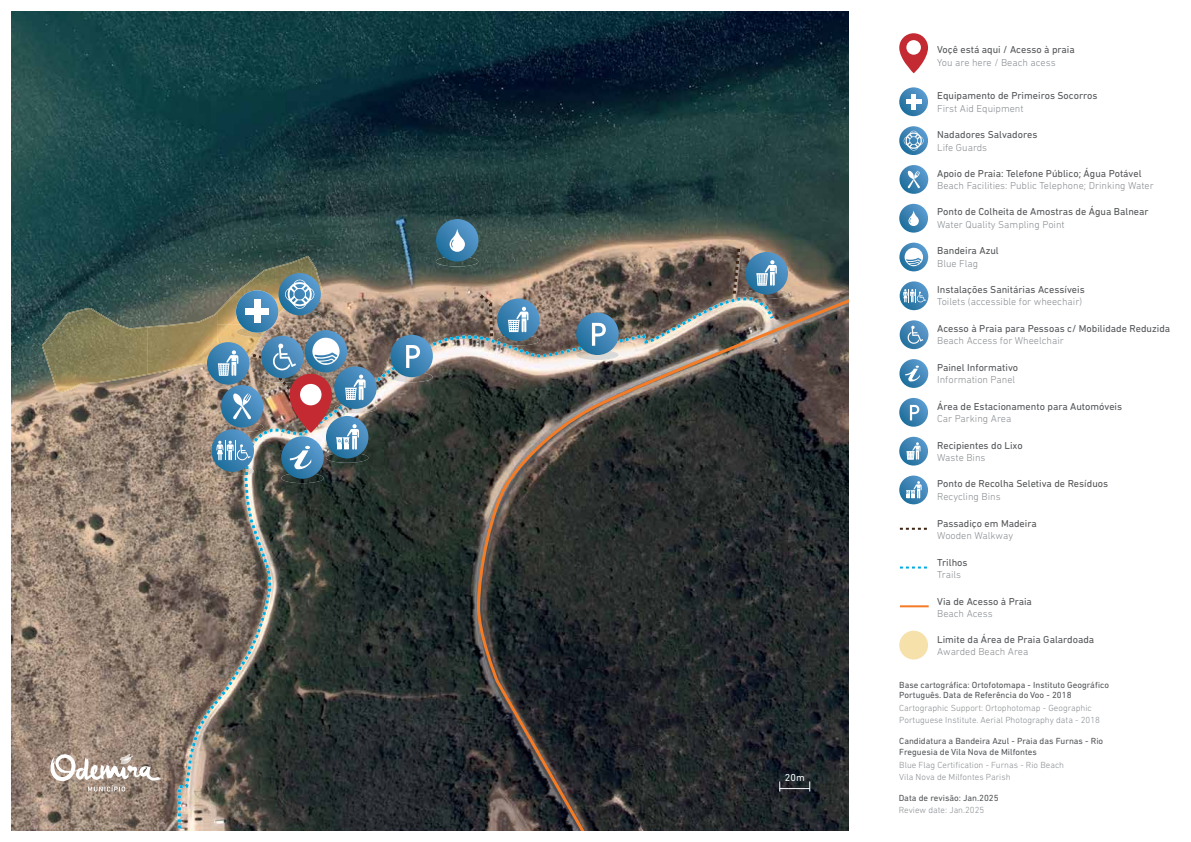
<style>
.page{position:relative;width:1191px;height:842px;background:#fff}
.page>*{position:absolute;margin:0;border:0;box-sizing:border-box;transform-origin:0 0}
.t1{font:10.3px "DIN Next Rounded LT Pro";color:#515457}
.t2{font:300 10.3px "DIN Next Rounded LT Pro";color:#888d91}
.t3{font:10.3px "DIN Next Rounded LT Pro";color:#fff}
.t4{font:9px/10.8px "DIN Next Rounded LT Pro";color:#515457}
.t5{font:300 9px/12.3px "DIN Next Rounded LT Pro";color:#888d91}
</style>
<div class="page">
<svg style="left:900px;top:566px;width:27px;height:2px"></svg>
<svg style="left:899px;top:33px;width:29px;height:41px"></svg>
<div style="left:906px;top:40px;width:15px;height:15px;background:#fff;border-radius:50%"></div>
<svg style="left:899px;top:87px;width:29px;height:29px"></svg>
<hr style="left:911px;top:94px;width:4px;height:16px;background:#fff">
<hr style="left:905px;top:100px;width:16px;height:4px;background:#fff">
<svg style="left:899px;top:126px;width:29px;height:29px"></svg>
<svg style="left:903px;top:131px;width:20px;height:20px"></svg>
<div style="left:899px;top:631px;width:29px;height:28px;background:#f7e1ab;border-radius:50%"></div>
<svg style="left:899px;top:204px;width:29px;height:29px"></svg>
<svg style="left:908px;top:210px;width:11px;height:16px"></svg>
<svg style="left:899px;top:243px;width:29px;height:28px"></svg>
<svg style="left:904px;top:248px;width:19px;height:18px"></svg>
<svg style="left:899px;top:359px;width:29px;height:29px"></svg>
<svg style="left:905px;top:366px;width:14px;height:15px"></svg>
<svg style="left:899px;top:398px;width:29px;height:29px"></svg>
<svg style="left:910px;top:405px;width:9px;height:15px"></svg>
<svg style="left:899px;top:437px;width:29px;height:29px"></svg>
<svg style="left:906px;top:442px;width:14px;height:18px"></svg>
<svg style="left:900px;top:528px;width:27px;height:2px"></svg>
<hr style="left:900px;top:605px;width:28px;height:2px;background:#f47c27">
<svg style="left:899px;top:476px;width:29px;height:28px"></svg>
<svg style="left:906px;top:481px;width:15px;height:18px"></svg>
<svg style="left:899px;top:281px;width:29px;height:29px"></svg>
<svg style="left:903px;top:289px;width:23px;height:13px"></svg>
<svg style="left:899px;top:320px;width:29px;height:29px"></svg>
<svg style="left:907px;top:326px;width:16px;height:18px"></svg>
<svg style="left:899px;top:165px;width:29px;height:29px"></svg>
<svg style="left:907px;top:171px;width:13px;height:17px"></svg>
<img style="left:11px;top:11px;width:838px;height:820px">
<img style="left:43px;top:309px;width:105px;height:83px">
<img style="left:218px;top:256px;width:105px;height:24px">
<img style="left:58px;top:308px;width:120px;height:16px">
<img style="left:42px;top:324px;width:35px;height:69px">
<img style="left:112px;top:324px;width:66px;height:57px">
<img style="left:77px;top:380px;width:35px;height:7px">
<img style="left:436px;top:256px;width:42px;height:11px">
<svg style="left:436px;top:219px;width:42px;height:43px"></svg>
<svg style="left:449px;top:229px;width:16px;height:23px"></svg>
<svg style="left:50px;top:754px;width:113px;height:37px"></svg>
<svg style="left:278px;top:273px;width:43px;height:42px"></svg>
<svg style="left:178px;top:297px;width:300px;height:534px;background:#494a44"></svg>
<svg style="left:730px;top:246px;width:12px;height:50px"></svg>
<img style="left:390px;top:372px;width:43px;height:10px">
<svg style="left:390px;top:335px;width:43px;height:42px"></svg>
<svg style="left:406px;top:345px;width:14px;height:23px"></svg>
<img style="left:745px;top:289px;width:43px;height:7px">
<svg style="left:745px;top:252px;width:43px;height:42px"></svg>
<svg style="left:756px;top:260px;width:21px;height:26px"></svg>
<svg style="left:474px;top:290px;width:54px;height:55px"></svg>
<img style="left:207px;top:379px;width:9px;height:10px">
<svg style="left:207px;top:342px;width:42px;height:43px"></svg>
<img style="left:365px;top:453px;width:3px;height:10px">
<div style="left:326px;top:416px;width:42px;height:42px;background:#4f90c3;border-radius:21px"></div>
<img style="left:365px;top:403px;width:12px;height:10px">
<svg style="left:334px;top:366px;width:43px;height:43px"></svg>
<img style="left:211px;top:466px;width:43px;height:10px">
<svg style="left:211px;top:429px;width:43px;height:43px"></svg>
<img style="left:216px;top:280px;width:149px;height:195px">
<div style="left:300px;top:384px;width:21px;height:21px;background:#fff;border-radius:50%"></div>
<svg style="left:478px;top:296px;width:371px;height:535px;background:#383838"></svg>
<p class="t3" style="left:785px;top:772px;width:21px">20m</p>
<p class="t1" style="left:937px;top:44px;width:139px">Voçê está aqui / Acesso à praia</p>
<p class="t2" style="left:937px;top:56px;width:120px">You are here / Beach acess</p>
<p class="t1" style="left:937px;top:90px;width:162px">Equipamento de Primeiros Socorros</p>
<p class="t2" style="left:937px;top:102px;width:88px">First Aid Equipment</p>
<p class="t1" style="left:937px;top:129px;width:102px">Nadadores Salvadores</p>
<p class="t2" style="left:937px;top:141px;width:52px">Life Guards</p>
<p class="t1" style="left:937px;top:167px;width:206px">Apoio de Praia: Telefone Público; Água Potável</p>
<p class="t2" style="left:937px;top:180px;width:218px">Beach Facilities: Public Telephone; Drinking Water</p>
<p class="t1" style="left:937px;top:206px;width:213px">Ponto de Colheita de Amostras de Água Balnear</p>
<p class="t2" style="left:937px;top:218px;width:129px">Water Quality Sampling Point</p>
<p class="t1" style="left:937px;top:245px;width:63px">Bandeira Azul</p>
<p class="t2" style="left:937px;top:257px;width:43px">Blue Flag</p>
<p class="t1" style="left:937px;top:284px;width:149px">Instalações Sanitárias Acessíveis</p>
<p class="t2" style="left:937px;top:296px;width:146px">Toilets (accessible for wheechair)</p>
<p class="t1" style="left:937px;top:323px;width:234px">Acesso à Praia para Pessoas c/ Mobilidade Reduzida</p>
<p class="t2" style="left:937px;top:335px;width:128px">Beach Access for Wheelchair</p>
<p class="t1" style="left:937px;top:361px;width:82px">Painel Informativo</p>
<p class="t2" style="left:937px;top:374px;width:79px">Information Panel</p>
<p class="t1" style="left:937px;top:400px;width:186px">Área de Estacionamento para Automóveis</p>
<p class="t2" style="left:937px;top:413px;width:76px">Car Parking Area</p>
<p class="t1" style="left:937px;top:439px;width:87px">Recipientes do Lixo</p>
<p class="t2" style="left:937px;top:451px;width:50px">Waste Bins</p>
<p class="t1" style="left:937px;top:478px;width:172px">Ponto de Recolha Seletiva de Resíduos</p>
<p class="t2" style="left:937px;top:490px;width:65px">Recycling Bins</p>
<p class="t1" style="left:937px;top:518px;width:101px">Passadiço em Madeira</p>
<p class="t2" style="left:937px;top:530px;width:77px">Wooden Walkway</p>
<p class="t1" style="left:937px;top:556px;width:32px">Trilhos</p>
<p class="t2" style="left:937px;top:569px;width:25px">Trails</p>
<p class="t1" style="left:937px;top:595px;width:96px">Via de Acesso à Praia</p>
<p class="t2" style="left:937px;top:608px;width:57px">Beach Acess</p>
<p class="t1" style="left:937px;top:633px;width:159px">Limite da Área de Praia Galardoada</p>
<p class="t2" style="left:937px;top:646px;width:93px">Awarded Beach Area</p>
<p class="t4" style="left:899px;top:679px;width:211px">Base cartográfica: Ortofotomapa - Instituto Geográfico<br>Português. Data de Referência do Voo - 2018</p>
<p class="t5" style="left:899px;top:701px;width:202px">Cartographic Support: Ortophotomap - Geographic<br>Portuguese Institute. Aerial Photography data - 2018</p>
<p class="t4" style="left:899px;top:736px;width:205px">Candidatura a Bandeira Azul - Praia das Furnas - Rio<br>Freguesia de Vila Nova de Milfontes</p>
<p class="t5" style="left:899px;top:758px;width:166px">Blue Flag Certification - Furnas - Rio Beach<br>Vila Nova de Milfontes Parish</p>
<p class="t4" style="left:898px;top:792px;width:101px">Data de revisão: Jan.2025</p>
<p class="t5" style="left:898px;top:804px;width:87px">Review date: Jan.2025</p>
</div>
